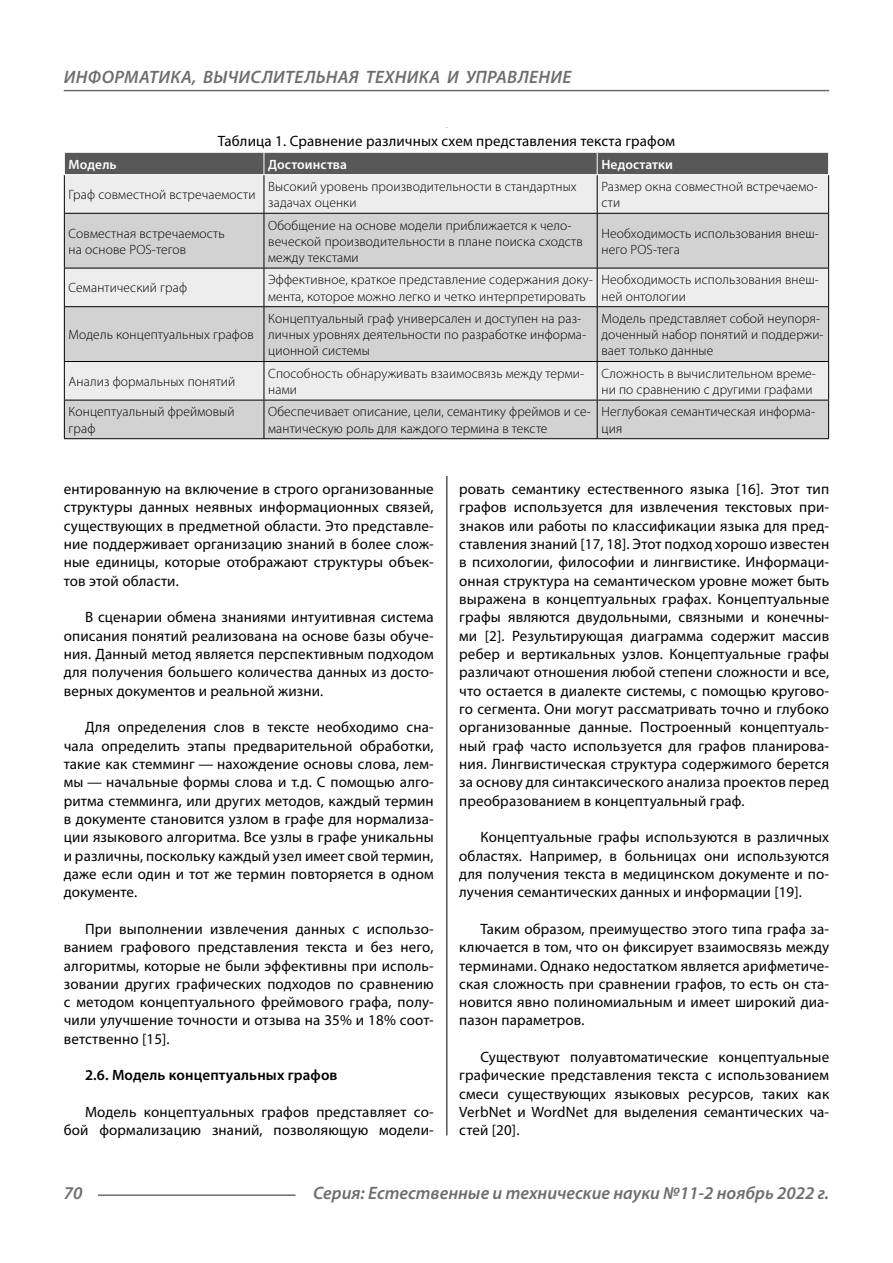
<style>
.page{position:relative;width:893px;height:1263px;background:#fff}
.page>*{position:absolute;margin:0;border:0;box-sizing:border-box;transform-origin:0 0}
.t1{font:italic 600 18px "Myriad Pro";color:#6e6e6e}
.Normal{font:15px/18.3px "Myriad Pro";letter-spacing:.01em;color:#000;text-align:justify}
.podpis{font:15px "Myriad Pro";letter-spacing:.01em;color:#000}
.Subsubheader{font:600 15px "Myriad Pro";letter-spacing:.01em;color:#000}
.Tab_content{font:300 13.5px/16.2px "Myriad Pro";letter-spacing:.01em;color:#000}
.Tab_header{font:600 13.5px "Myriad Pro";letter-spacing:.01em;color:#fff}
</style>
<div class="page">
<hr style="left:446px;top:128px;width:1px;height:1007px;background:#000">
<div style="left:64px;top:128px;width:765px;height:348px;background:#fff"></div>
<div style="left:65px;top:175px;width:763px;height:38px;background:#ededed"></div>
<svg style="left:65px;top:214px;width:763px;height:224px;background:#d9d9d9"></svg>
<hr style="left:64px;top:175px;width:1px;height:38px;background:#000">
<hr style="left:264px;top:175px;width:1px;height:38px;background:#000">
<hr style="left:597px;top:175px;width:1px;height:38px;background:#000">
<hr style="left:828px;top:175px;width:1px;height:38px;background:#000">
<hr style="left:64px;top:213px;width:200px;height:1px;background:#000">
<hr style="left:64px;top:214px;width:1px;height:54px;background:#000">
<hr style="left:264px;top:213px;width:333px;height:1px;background:#000">
<hr style="left:264px;top:214px;width:1px;height:54px;background:#000">
<hr style="left:597px;top:213px;width:232px;height:1px;background:#000">
<hr style="left:597px;top:214px;width:1px;height:54px;background:#000">
<hr style="left:828px;top:214px;width:1px;height:54px;background:#000">
<hr style="left:64px;top:268px;width:200px;height:1px;background:#000">
<hr style="left:64px;top:268px;width:1px;height:38px;background:#000">
<hr style="left:264px;top:268px;width:333px;height:1px;background:#000">
<hr style="left:264px;top:268px;width:1px;height:38px;background:#000">
<hr style="left:597px;top:268px;width:232px;height:1px;background:#000">
<hr style="left:597px;top:268px;width:1px;height:38px;background:#000">
<hr style="left:828px;top:268px;width:1px;height:38px;background:#000">
<hr style="left:64px;top:306px;width:200px;height:1px;background:#000">
<hr style="left:64px;top:307px;width:1px;height:54px;background:#000">
<hr style="left:264px;top:306px;width:333px;height:1px;background:#000">
<hr style="left:264px;top:307px;width:1px;height:54px;background:#000">
<hr style="left:597px;top:306px;width:232px;height:1px;background:#000">
<hr style="left:597px;top:307px;width:1px;height:54px;background:#000">
<hr style="left:828px;top:307px;width:1px;height:54px;background:#000">
<hr style="left:64px;top:361px;width:200px;height:1px;background:#000">
<hr style="left:64px;top:362px;width:1px;height:38px;background:#000">
<hr style="left:264px;top:361px;width:333px;height:1px;background:#000">
<hr style="left:264px;top:362px;width:1px;height:38px;background:#000">
<hr style="left:597px;top:361px;width:232px;height:1px;background:#000">
<hr style="left:597px;top:362px;width:1px;height:38px;background:#000">
<hr style="left:828px;top:362px;width:1px;height:38px;background:#000">
<hr style="left:64px;top:400px;width:200px;height:1px;background:#000">
<hr style="left:64px;top:400px;width:1px;height:38px;background:#000">
<hr style="left:264px;top:400px;width:333px;height:1px;background:#000">
<hr style="left:264px;top:400px;width:1px;height:38px;background:#000">
<hr style="left:597px;top:400px;width:232px;height:1px;background:#000">
<hr style="left:597px;top:400px;width:1px;height:38px;background:#000">
<hr style="left:828px;top:400px;width:1px;height:38px;background:#000">
<hr style="left:64px;top:438px;width:200px;height:1px;background:#000">
<hr style="left:264px;top:438px;width:333px;height:1px;background:#000">
<hr style="left:597px;top:438px;width:232px;height:1px;background:#000">
<div style="left:64px;top:152px;width:765px;height:22px;background:#585858"></div>
<hr style="left:98px;top:1194px;width:198px;height:2px;background:#6e6e6e">
<hr style="left:64px;top:90px;width:765px;height:1px;background:#6e6e6e">
<p class="t1" style="left:64px;top:66px;width:25px">Информатика</p>
<p class="t1" style="left:192px;top:66px;width:48px">, вычислител</p>
<p class="t1" style="left:316px;top:66px;width:23px">ьная</p>
<p class="t1" style="left:366px;top:66px;width:12px">техника</p>
<p class="t1" style="left:447px;top:66px;width:41px">и управление</p>
<p class="podpis" style="left:218px;top:132px;width:458px">Таблица 1. Сравнение различных схем представления текста графом</p>
<p class="Tab_header" style="left:69px;top:155px;width:50px">Модель</p>
<p class="Tab_header" style="left:268px;top:155px;width:80px">Достоинства</p>
<p class="Tab_header" style="left:601px;top:155px;width:73px">Недостатки</p>
<p class="Tab_content" style="left:69px;top:186px;width:188px">Граф совместной встречаемости</p>
<p class="Tab_content" style="left:268px;top:178px;width:310px">Высокий уровень производительности в стандартных задачах оценки</p>
<p class="Tab_content" style="left:601px;top:178px;width:218px">Размер окна совместной встречаемо&shy;сти</p>
<p class="Tab_content" style="left:69px;top:225px;width:158px">Совместная встречаемость на основе POS-тегов</p>
<p class="Tab_content" style="left:268px;top:217px;width:316px">Обобщение на основе модели приближается к чело&shy;веческой производительности в плане поиска сходств между текстами</p>
<p class="Tab_content" style="left:601px;top:225px;width:219px">Необходимость использования внеш&shy;него POS-тега</p>
<p class="Tab_content" style="left:69px;top:280px;width:120px">Семантический граф</p>
<p class="Tab_content" style="left:268px;top:272px;width:326px">Эффективное, краткое представление содержания доку&shy;мента, которое можно легко и четко интерпретировать</p>
<p class="Tab_content" style="left:601px;top:272px;width:219px">Необходимость использования внеш&shy;ней онтологии</p>
<p class="Tab_content" style="left:69px;top:326px;width:187px">Модель концептуальных графов</p>
<p class="Tab_content" style="left:268px;top:310px;width:319px">Концептуальный граф универсален и доступен на раз&shy;личных уровнях деятельности по разработке информа&shy;ционной системы</p>
<p class="Tab_content" style="left:601px;top:310px;width:224px">Модель представляет собой неупоря&shy;доченный набор понятий и поддержи&shy;вает только данные</p>
<p class="Tab_content" style="left:69px;top:373px;width:168px">Анализ формальных понятий</p>
<p class="Tab_content" style="left:268px;top:365px;width:318px">Способность обнаруживать взаимосвязь между терми&shy;нами</p>
<p class="Tab_content" style="left:601px;top:365px;width:216px">Сложность в вычислительном време&shy;ни по сравнению с другими графами</p>
<p class="Tab_content" style="left:69px;top:404px;width:167px">Концептуальный фреймовый граф</p>
<p class="Tab_content" style="left:268px;top:404px;width:324px">Обеспечивает описание, цели, семантику фреймов и се&shy;мантическую роль для каждого термина в тексте</p>
<p class="Tab_content" style="left:601px;top:404px;width:215px">Неглубокая семантическая информа&shy;ция</p>
<p class="Normal" style="left:64px;top:480px;width:371px">ентированную на включение в строго организованные структуры данных неявных информационных связей, существующих в предметной области. Это представле&shy;ние поддерживает организацию знаний в более слож&shy;ные единицы, которые отображают структуры объек&shy;тов этой области.</p>
<p class="Normal" style="left:64px;top:608px;width:371px;text-indent:21px">В сценарии обмена знаниями интуитивная система описания понятий реализована на основе базы обуче&shy;ния. Данный метод является перспективным подходом для получения большего количества данных из досто&shy;верных документов и реальной жизни.</p>
<p class="Normal" style="left:64px;top:718px;width:371px;text-indent:21px">Для определения слов в тексте необходимо сна&shy;чала определить этапы предварительной обработки, такие как стемминг — нахождение основы слова, лем&shy;мы — начальные формы слова и т.д. С помощью алго&shy;ритма стемминга, или других методов, каждый термин в документе становится узлом в графе для нормализа&shy;ции языкового алгоритма. Все узлы в графе уникальны и различны, поскольку каждый узел имеет свой термин, даже если один и тот же термин повторяется в одном документе.</p>
<p class="Normal" style="left:64px;top:919px;width:371px;text-indent:21px">При выполнении извлечения данных с использо&shy;ванием графового представления текста и без него, алгоритмы, которые не были эффективны при исполь&shy;зовании других графических подходов по сравнению с методом концептуального фреймового графа, полу&shy;чили улучшение точности и отзыва на 35% и 18% соот&shy;ветственно [15].</p>
<p class="Subsubheader" style="left:85px;top:1066px;width:254px">2.6. Модель концептуальных графов</p>
<p class="Normal" style="left:64px;top:1103px;width:371px;text-align:right">Модель концептуальных графов представляет со&shy;бой формализацию знаний, позволяющую модели-</p>
<p class="Normal" style="left:459px;top:480px;width:371px">ровать семантику естественного языка [16]. Этот тип графов используется для извлечения текстовых при&shy;знаков или работы по классификации языка для пред&shy;ставления знаний [17, 18]. Этот подход хорошо известен в психологии, философии и лингвистике. Информаци&shy;онная структура на семантическом уровне может быть выражена в концептуальных графах. Концептуальные графы являются двудольными, связными и конечны&shy;ми [2]. Результирующая диаграмма содержит массив ребер и вертикальных узлов. Концептуальные графы различают отношения любой степени сложности и все, что остается в диалекте системы, с помощью кругово&shy;го сегмента. Они могут рассматривать точно и глубоко организованные данные. Построенный концептуаль&shy;ный граф часто используется для графов планирова&shy;ния. Лингвистическая структура содержимого берется за основу для синтаксического анализа проектов перед преобразованием в концептуальный граф.</p>
<p class="Normal" style="left:459px;top:828px;width:371px;text-indent:21px">Концептуальные графы используются в различных областях. Например, в больницах они используются для получения текста в медицинском документе и по&shy;лучения семантических данных и информации [19].</p>
<p class="Normal" style="left:459px;top:919px;width:371px;text-indent:21px">Таким образом, преимущество этого типа графа за&shy;ключается в том, что он фиксирует взаимосвязь между терминами. Однако недостатком является арифметиче&shy;ская сложность при сравнении графов, то есть он ста&shy;новится явно полиномиальным и имеет широкий диа&shy;пазон параметров.</p>
<p class="Normal" style="left:459px;top:1048px;width:371px;text-indent:21px">Существуют полуавтоматические концептуальные графические представления текста с использованием смеси существующих языковых ресурсов, таких как VerbNet и WordNet для выделения семантических ча&shy;стей [20].</p>
<p class="t1" style="left:64px;top:1182px;width:20px">70</p>
<p class="t1" style="left:313px;top:1182px;width:518px">Серия: Естественные и технические науки №11-2 ноябрь 2022 г.</p>
</div>
